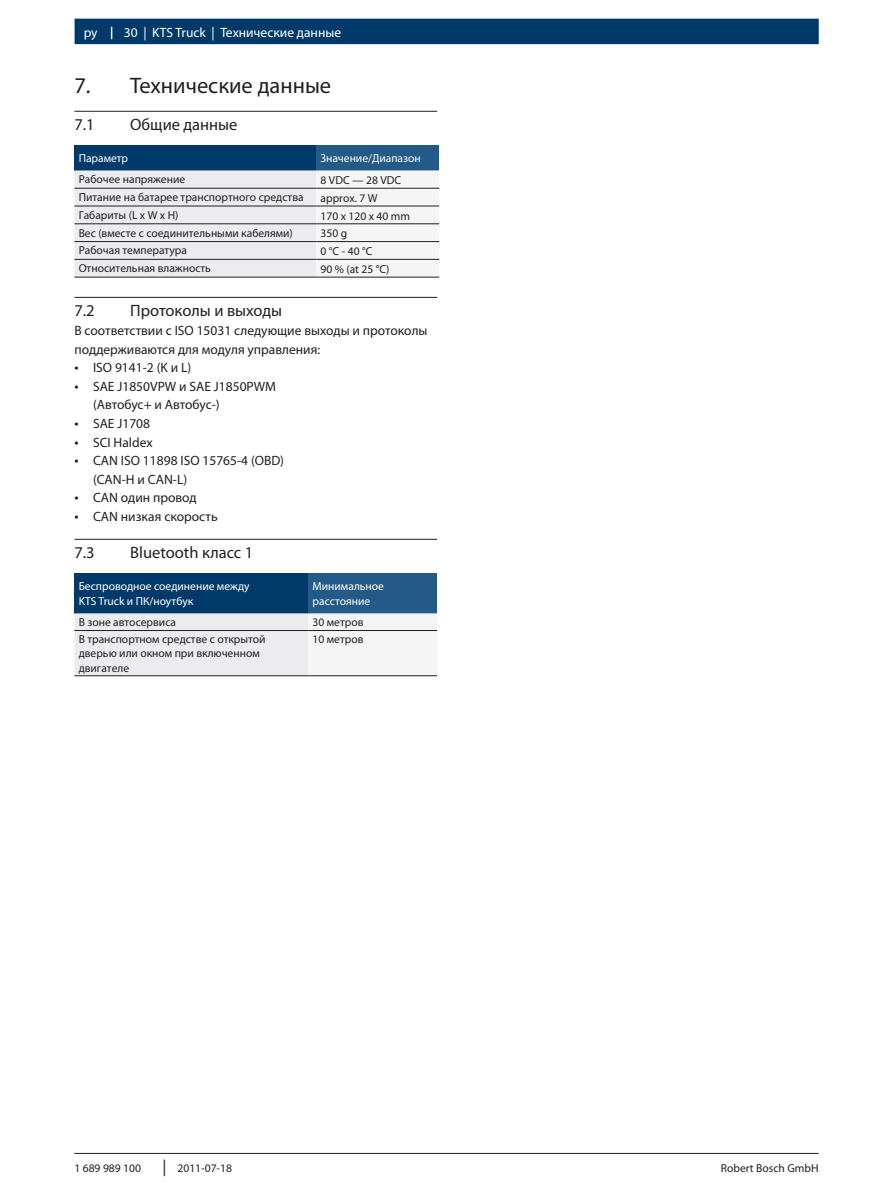
<style>
.page{position:relative;width:893px;height:1191px;background:#fff}
.page>*{position:absolute;margin:0;border:0;box-sizing:border-box;transform-origin:0 0}
.t1{font:22.5px "Myriad Pro";color:#231f20}
.t2{font:16.5px "Myriad Pro";color:#231f20}
.t3{font:13.5px/18.6px "Myriad Pro";color:#231f20}
.t4{font:13.5px "Myriad Pro";color:#fff}
.t5{font:11.55px/14.1px "Myriad Pro";color:#231f20}
.t6{font:11.55px/14.9px "Myriad Pro";color:#fff}
.s1{font-size:15px}
.s2{font-size:16.5px}
</style>
<div class="page">
<hr style="left:74px;top:1153px;width:745px;height:1px;background:#231f20">
<div style="left:75px;top:19px;width:744px;height:25px;background:#003a6a"></div>
<svg style="left:111px;top:27px;width:1px;height:12px"></svg>
<hr style="left:74px;top:111px;width:363px;height:1px;background:#231f20">
<hr style="left:74px;top:297px;width:363px;height:1px;background:#231f20">
<hr style="left:74px;top:539px;width:363px;height:1px;background:#231f20">
<div style="left:74px;top:145px;width:242px;height:25px;background:#003a6a"></div>
<div style="left:316px;top:145px;width:123px;height:25px;background:#235a87"></div>
<svg style="left:74px;top:170px;width:365px;height:107px"></svg>
<hr style="left:74px;top:188px;width:242px;height:1px;background:#231f20">
<hr style="left:316px;top:188px;width:123px;height:1px;background:#231f20">
<hr style="left:74px;top:206px;width:242px;height:1px;background:#231f20">
<hr style="left:316px;top:206px;width:123px;height:1px;background:#231f20">
<hr style="left:74px;top:223px;width:242px;height:1px;background:#231f20">
<hr style="left:316px;top:223px;width:123px;height:1px;background:#231f20">
<hr style="left:74px;top:241px;width:242px;height:1px;background:#231f20">
<hr style="left:316px;top:241px;width:123px;height:1px;background:#231f20">
<hr style="left:74px;top:259px;width:242px;height:1px;background:#231f20">
<hr style="left:74px;top:277px;width:242px;height:1px;background:#231f20">
<hr style="left:316px;top:259px;width:123px;height:1px;background:#231f20">
<hr style="left:316px;top:277px;width:123px;height:1px;background:#231f20">
<div style="left:74px;top:573px;width:234px;height:40px;background:#003a6a"></div>
<div style="left:308px;top:573px;width:129px;height:40px;background:#235a87"></div>
<svg style="left:74px;top:613px;width:363px;height:62px"></svg>
<hr style="left:74px;top:630px;width:234px;height:1px;background:#231f20">
<hr style="left:74px;top:675px;width:234px;height:1px;background:#231f20">
<hr style="left:308px;top:630px;width:129px;height:1px;background:#231f20">
<hr style="left:308px;top:675px;width:129px;height:1px;background:#231f20">
<p class="t4" style="left:84px;top:24px;width:15px">ру</p>
<p class="t4" style="left:124px;top:24px;width:219px">30 | KTS Truck | Технические данные</p>
<h1 class="t1" style="left:74px;top:72px;width:258px">7. Технические данные</h1>
<h2 class="t2" style="left:74px;top:115px;width:22px">7.1</h2>
<h2 class="t2" style="left:130px;top:115px;width:109px">Общие данные</h2>
<p class="t6" style="left:79px;top:150px;width:51px">Параметр</p>
<p class="t6" style="left:321px;top:150px;width:102px">Значение/Диапазон</p>
<p class="t5" style="left:79px;top:172px;width:108px">Рабочее напряжение</p>
<p class="t5" style="left:321px;top:173px;width:82px">8 VDC — 28 VDC</p>
<p class="t5" style="left:79px;top:190px;width:227px">Питание на батарее транспортного средства</p>
<p class="t5" style="left:321px;top:191px;width:59px">approx. 7 W</p>
<p class="t5" style="left:79px;top:208px;width:101px">Габариты (L x W x H)</p>
<p class="t5" style="left:321px;top:208px;width:91px">170 x 120 x 40 mm</p>
<p class="t5" style="left:79px;top:226px;width:216px">Вес (вместе с соединительными кабелями)</p>
<p class="t5" style="left:321px;top:226px;width:28px">350 g</p>
<p class="t5" style="left:79px;top:243px;width:110px">Рабочая температура</p>
<p class="t5" style="left:321px;top:244px;width:53px">0 °C - 40 °C</p>
<p class="t5" style="left:79px;top:261px;width:134px">Относительная влажность</p>
<p class="t5" style="left:321px;top:262px;width:70px">90 % (at 25 °C)</p>
<h2 class="t2" style="left:74px;top:301px;width:22px">7.2</h2>
<h2 class="t2" style="left:130px;top:301px;width:154px">Протоколы и выходы</h2>
<p class="t3" style="left:74px;top:321px;width:355px">В соответствии с ISO 15031 следующие выходы и протоколы поддерживаются для модуля управления:</p>
<p class="t3" style="left:74px;top:358px;width:118px"><span class="s1">•</span> ISO 9141-2 (K и L)</p>
<p class="t3" style="left:93px;top:377px;width:185px;text-indent:-19px"><span class="s1">•</span> SAE J1850VPW и SAE J1850PWM (Автобус+ и Автобус-)</p>
<p class="t3" style="left:74px;top:414px;width:77px"><span class="s1">•</span> SAE J1708</p>
<p class="t3" style="left:74px;top:432px;width:80px"><span class="s1">•</span> SCI Haldex</p>
<p class="t3" style="left:93px;top:451px;width:193px;text-indent:-19px"><span class="s1">•</span> CAN ISO 11898 ISO 15765-4 (OBD) (CAN-H и CAN-L)</p>
<p class="t3" style="left:74px;top:488px;width:124px"><span class="s1">•</span> CAN один провод</p>
<p class="t3" style="left:74px;top:507px;width:145px"><span class="s1">•</span> CAN низкая скорость</p>
<h2 class="t2" style="left:74px;top:542px;width:22px">7.3</h2>
<h2 class="t2" style="left:130px;top:542px;width:125px">Bluetooth класс 1</h2>
<p class="t6" style="left:79px;top:578px;width:172px">Беспроводное соединение между<br>KTS Truck и ПК/ноутбук</p>
<p class="t6" style="left:313px;top:578px;width:73px">Минимальное расстояние</p>
<p class="t5" style="left:79px;top:615px;width:99px">В зоне автосервиса</p>
<p class="t5" style="left:313px;top:615px;width:52px">30 метров</p>
<p class="t5" style="left:79px;top:632px;width:189px">В транспортном средстве с открытой дверью или окном при включенном двигателе</p>
<p class="t5" style="left:313px;top:632px;width:52px">10 метров</p>
<p class="t5" style="left:74px;top:1161px;width:68px">1 689 989 100</p>
<p class="t5" style="left:163px;top:1161px;width:71px"><span class="s2">|</span> 2011-07-18</p>
<p class="t5" style="left:721px;top:1161px;width:99px">Robert Bosch GmbH</p>
</div>
